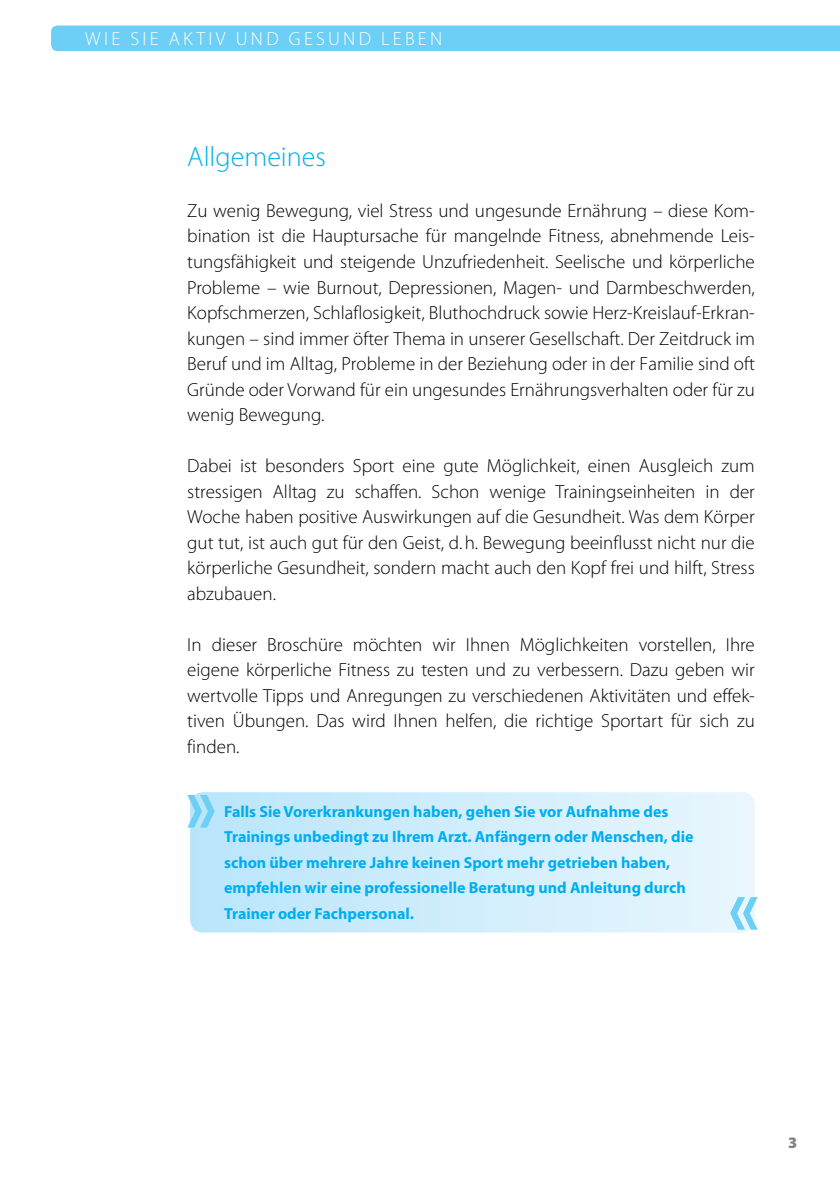
<style>
.page{position:relative;width:840px;height:1191px;background:#fff}
.page>*{position:absolute;margin:0;border:0;box-sizing:border-box;transform-origin:0 0}
.t1{font:300 28px "Myriad Pro";color:#00aeef}
.t2{font:300 19px/25.6px "Myriad Pro";color:#000;text-align:justify}
.t3{font:300 19px "Myriad Pro";letter-spacing:.17em;color:#fff}
.t4{font:700 16px/25.6px "Myriad Pro";color:#00aeef}
.t5{font:900 16px "Myriad Pro";color:#808285}
</style>
<div class="page">
<div style="left:51px;top:26px;width:788px;height:25px;background:#6dcff6"></div>
<svg style="left:191px;top:793px;width:564px;height:138px;background:#d1edfc"></svg>
<div style="left:189px;top:791px;width:566px;height:142px;border:1px solid #fff;border-radius:13px"></div>
<svg style="left:729px;top:897px;width:28px;height:32px"></svg>
<svg style="left:187px;top:795px;width:28px;height:32px"></svg>
<p class="t3" style="left:85px;top:29px;width:358px">WIE SIE AKTIV UND GESUND LEBEN</p>
<h1 class="t1" style="left:187px;top:141px;width:140px">Allgemeines</h1>
<p class="t2" style="left:187px;top:198px;width:569px">Zu wenig Bewegung, viel Stress und ungesunde Ernährung – diese Kom&shy;bination ist die Hauptursache für mangelnde Fitness, abnehmende Leis&shy;tungsfähigkeit und steigende Unzufriedenheit. Seelische und körperliche Probleme – wie Burnout, Depressionen, Magen- und Darmbeschwerden, Kopfschmerzen, Schlaflosigkeit, Bluthochdruck sowie Herz-Kreislauf-Erkran&shy;kungen – sind immer öfter Thema in unserer Gesellschaft. Der Zeitdruck im Beruf und im Alltag, Probleme in der Beziehung oder in der Familie sind oft Gründe oder Vorwand für ein ungesundes Ernährungsverhalten oder für zu wenig Bewegung.</p>
<p class="t2" style="left:187px;top:453px;width:568px">Dabei ist besonders Sport eine gute Möglichkeit, einen Ausgleich zum stressigen Alltag zu schaffen. Schon wenige Trainingseinheiten in der Woche haben positive Auswirkungen auf die Gesundheit. Was dem Körper gut tut, ist auch gut für den Geist, d.h. Bewegung beeinflusst nicht nur die körperliche Gesundheit, sondern macht auch den Kopf frei und hilft, Stress abzubauen.</p>
<p class="t2" style="left:187px;top:632px;width:568px">In dieser Broschüre möchten wir Ihnen Möglichkeiten vorstellen, Ihre eigene körperliche Fitness zu testen und zu verbessern. Dazu geben wir wertvolle Tipps und Anregungen zu verschiedenen Aktivitäten und effek&shy;tiven Übungen. Das wird Ihnen helfen, die richtige Sportart für sich zu finden.</p>
<p class="t4" style="left:224px;top:798px;width:470px">Falls Sie Vorerkrankungen haben, gehen Sie vor Aufnahme des Trainings unbedingt zu Ihrem Arzt. Anfängern oder Menschen, die schon über mehrere Jahre keinen Sport mehr getrieben haben, empfehlen wir eine professionelle Beratung und Anleitung durch Trainer oder Fachpersonal.</p>
<p class="t5" style="left:787px;top:1134px;width:11px">3</p>
</div>
